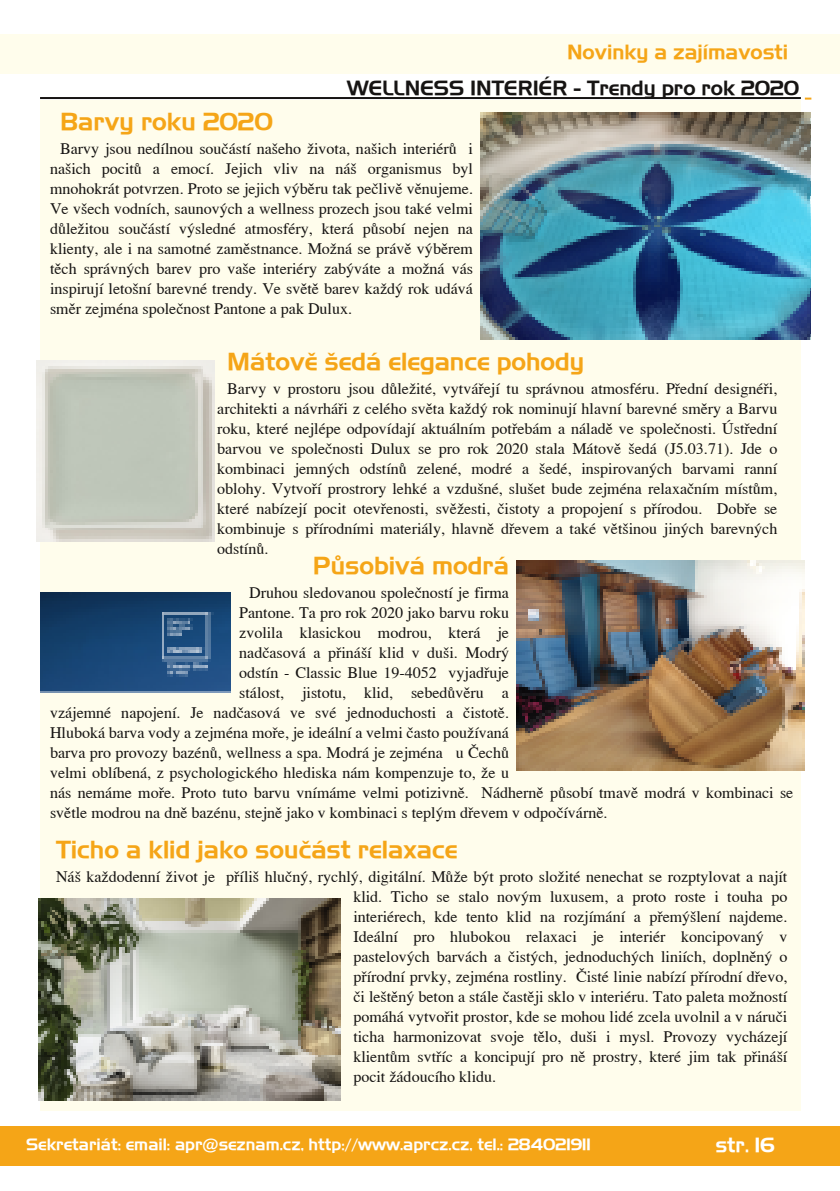
<style>
.page{position:relative;width:840px;height:1191px;background:#fff}
.page>*{position:absolute;margin:0;border:0;box-sizing:border-box;transform-origin:0 0}
.t1{font:24px "Wf 2 Pollen";color:#f5a517}
.t2{font:20px "Wf 2 Pollen";color:#161413}
.t3{font:20px "Wf 2 Pollen";color:#f5a517}
.t4{font:20px "Wf 2 Pollen";color:#fff}
.t5{font:16px/20px "Wf 2 Mold";color:#161413;text-align:justify}
.t6{font:16px "Wf 2 Pollen";color:#fff}
</style>
<div class="page">
<div style="left:40px;top:100px;width:760px;height:1011px;background:#fffdec"></div>
<div style="left:0;top:34px;width:839px;height:39px;background:#fffdec"></div>
<div style="left:1px;top:1126px;width:838px;height:40px;background:#f5a517"></div>
<hr style="left:40px;top:97px;width:760px;height:2px;background:#161413">
<svg style="left:804px;top:98px;width:6px;height:2px"></svg>
<img style="left:40px;top:592px;width:190px;height:100px">
<img style="left:480px;top:112px;width:330px;height:228px">
<img style="left:36px;top:360px;width:179px;height:181px">
<img style="left:516px;top:560px;width:288px;height:210px">
<img style="left:38px;top:898px;width:302px;height:202px">
<p class="t3" style="left:566px;top:39px;width:222px">Novinky a zajímavosti</p>
<p class="t2" style="left:346px;top:75px;width:453px">WELLNESS INTERIÉR ‐ Trendy pro rok 2020</p>
<h1 class="t1" style="left:60px;top:106px;width:214px">Barvy roku 2020</h1>
<p class="t5" style="left:50px;top:138px;width:424px;text-indent:10px">Barvy jsou nedílnou součástí našeho života, našich interiérů i našich pocitů a emocí. Jejich vliv na náš organismus byl mnohokrát potvrzen. Proto se jejich výběru tak pečlivě věnujeme.<br>Ve všech vodních, saunových a wellness prozech jsou také velmi důležitou součástí výsledné atmosféry, která působí nejen na klienty, ale i na samotné zaměstnance. Možná se právě výběrem těch správných barev pro vaše interiéry zabýváte a možná vás inspirují letošní barevné trendy. Ve světě barev každý rok udává směr zejména společnost Pantone a pak Dulux.</p>
<h1 class="t1" style="left:227px;top:347px;width:358px">Mátově šedá elegance pohody</h1>
<p class="t5" style="left:217px;top:379px;width:561px;text-indent:10px">Barvy v prostoru jsou důležité, vytvářejí tu správnou atmosféru. Přední designéři, architekti a návrháři z celého světa každý rok nominují hlavní barevné směry a Barvu roku, které nejlépe odpovídají aktuálním potřebám a náladě ve společnosti. Ústřední barvou ve společnosti Dulux se pro rok 2020 stala Mátově šedá (J5.03.71). Jde o kombinaci jemných odstínů zelené, modré a šedé, inspirovaných barvami ranní oblohy. Vytvoří prostrory lehké a vzdušné, slušet bude zejména relaxačním místům, které nabízejí pocit otevřenosti, svěžesti, čistoty a propojení s přírodou. Dobře se kombinuje s přírodními materiály, hlavně dřevem a také většinou jiných barevných odstínů.</p>
<h1 class="t1" style="left:313px;top:551px;width:197px">Působivá modrá</h1>
<p class="t5" style="left:249px;top:583px;width:261px">Druhou sledovanou společností je firma</p>
<p class="t5" style="left:239px;top:603px;width:271px">Pantone. Ta pro rok 2020 jako barvu roku</p>
<p class="t5" style="left:239px;top:623px;width:271px">zvolila klasickou modrou, která je</p>
<p class="t5" style="left:239px;top:643px;width:271px">nadčasová a přináší klid v duši. Modrý</p>
<p class="t5" style="left:239px;top:663px;width:271px">odstín ‐ Classic Blue 19‐4052 vyjadřuje</p>
<p class="t5" style="left:239px;top:683px;width:271px">stálost, jistotu, klid, sebedůvěru a</p>
<p class="t5" style="left:50px;top:703px;width:460px">vzájemné napojení. Je nadčasová ve své jednoduchosti a čistotě.</p>
<p class="t5" style="left:50px;top:723px;width:460px">Hluboká barva vody a zejména moře, je ideální a velmi často používaná</p>
<p class="t5" style="left:50px;top:743px;width:460px">barva pro provozy bazénů, wellness a spa. Modrá je zejména u Čechů</p>
<p class="t5" style="left:50px;top:763px;width:460px">velmi oblíbená, z psychologického hlediska nám kompenzuje to, že u</p>
<p class="t5" style="left:50px;top:783px;width:744px">nás nemáme moře. Proto tuto barvu vnímáme velmi potizivně. Nádherně působí tmavě modrá v kombinaci se</p>
<p class="t5" style="left:50px;top:803px;width:558px">světle modrou na dně bazénu, stejně jako v kombinaci s teplým dřevem v odpočívárně.</p>
<h1 class="t1" style="left:56px;top:834px;width:402px">Ticho a klid jako součást relaxace</h1>
<p class="t5" style="left:353px;top:866px;width:435px;text-indent:-297px">Náš každodenní život je příliš hlučný, rychlý, digitální. Může být proto složité nenechat se rozptylovat a najít klid. Ticho se stalo novým luxusem, a proto roste i touha po interiérech, kde tento klid na rozjímání a přemýšlení najdeme.<br>Ideální pro hlubokou relaxaci je interiér koncipovaný v pastelových barvách a čistých, jednoduchých liniích, doplněný o přírodní prvky, zejména rostliny. Čisté linie nabízí přírodní dřevo, či leštěný beton a stále častěji sklo v interiéru. Tato paleta možností pomáhá vytvořit prostor, kde se mohou lidé zcela uvolnil a v náruči ticha harmonizovat svoje tělo, duši i mysl. Provozy vycházejí klientům svtříc a koncipují pro ně prostry, které jim tak přináší pocit žádoucího klidu.</p>
<p class="t6" style="left:26px;top:1135px;width:566px">Sekretariát: email: apr@seznam.cz, http://www.aprcz.cz, tel.: 284021911</p>
<p class="t4" style="left:715px;top:1132px;width:61px">str. 16</p>
</div>
